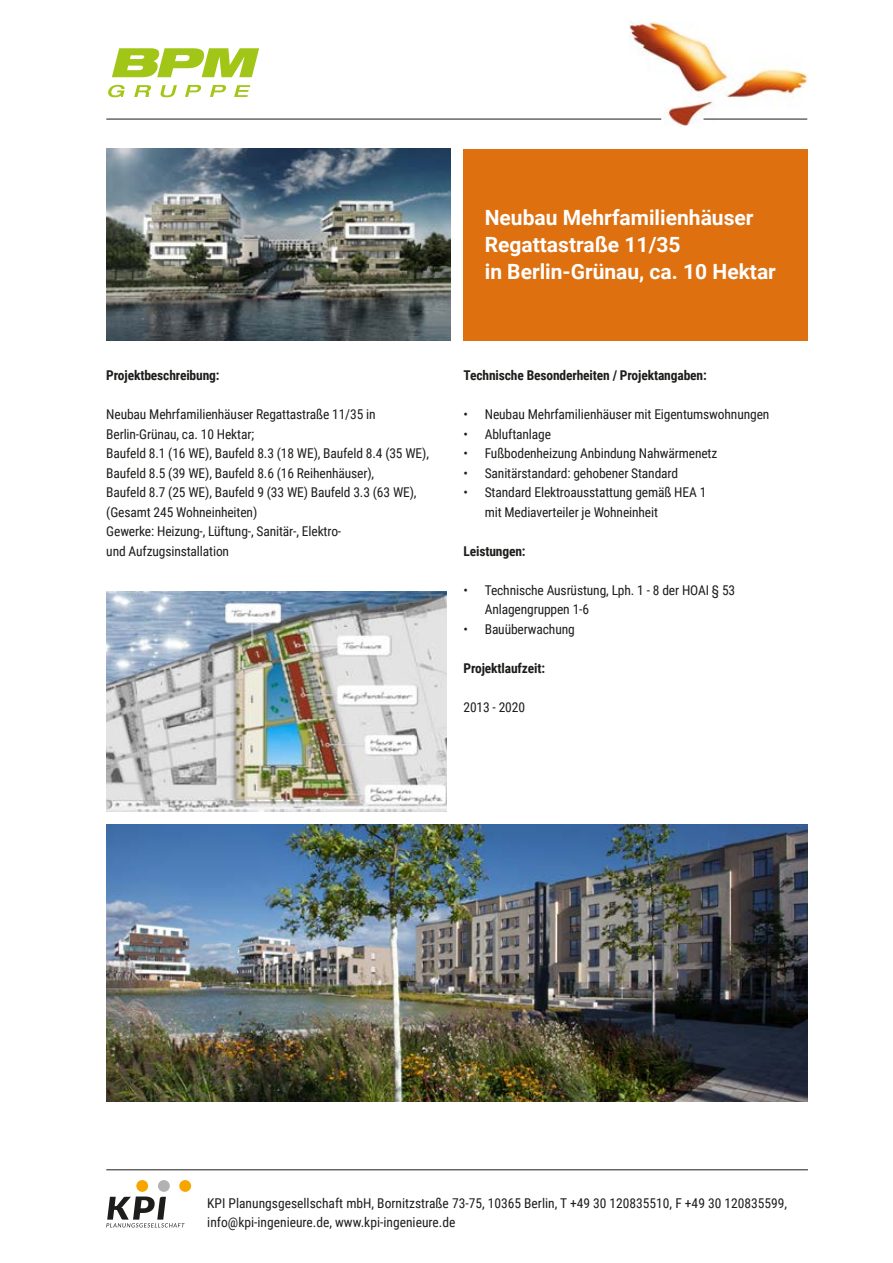
<style>
.page{position:relative;width:893px;height:1263px;background:#fff}
.page>*{position:absolute;margin:0;border:0;box-sizing:border-box;transform-origin:0 0}
.t1{font:700 21px/27px "Roboto";color:#fff}
.t2{font:13.5px/19.5px "Roboto Condensed";letter-spacing:-.01em;color:#1d1d1b}
.t3{font:700 13.5px "Roboto Condensed";letter-spacing:-.01em;color:#1d1d1b}
</style>
<div class="page">
<img style="left:629px;top:21px;width:179px;height:105px">
<svg style="left:112px;top:48px;width:147px;height:29px"></svg>
<svg style="left:108px;top:85px;width:17px;height:12px"></svg>
<svg style="left:160px;top:85px;width:17px;height:12px"></svg>
<svg style="left:134px;top:85px;width:17px;height:12px"></svg>
<svg style="left:210px;top:85px;width:16px;height:12px"></svg>
<svg style="left:234px;top:85px;width:16px;height:12px"></svg>
<svg style="left:185px;top:85px;width:16px;height:12px"></svg>
<hr style="left:106px;top:119px;width:555px;height:1px;background:#1d1d1b">
<hr style="left:703px;top:119px;width:104px;height:1px;background:#1d1d1b">
<div style="left:463px;top:149px;width:345px;height:191px;background:#de7010"></div>
<hr style="left:106px;top:1169px;width:702px;height:1px;background:#1d1d1b">
<svg style="left:106px;top:1196px;width:79px;height:31px"></svg>
<div style="left:136px;top:1180px;width:12px;height:12px;background:#f7a600;border-radius:50%"></div>
<div style="left:158px;top:1180px;width:12px;height:12px;background:#b2b2b2;border-radius:50%"></div>
<div style="left:179px;top:1180px;width:12px;height:12px;background:#f7a600;border-radius:50%"></div>
<img style="left:106px;top:149px;width:345px;height:191px">
<img style="left:106px;top:591px;width:340px;height:220px">
<img style="left:106px;top:825px;width:701px;height:276px">
<p class="t3" style="left:106px;top:366px;width:115px">Projektbeschreibung:</p>
<p class="t2" style="left:106px;top:404px;width:324px">Neubau Mehrfamilienhäuser Regattastraße 11/35 in Berlin-Grünau, ca. 10 Hektar;<br>Baufeld 8.1 (16 WE), Baufeld 8.3 (18 WE), Baufeld 8.4 (35 WE), Baufeld 8.5 (39 WE), Baufeld 8.6 (16 Reihenhäuser),<br>Baufeld 8.7 (25 WE), Baufeld 9 (33 WE) Baufeld 3.3 (63 WE), (Gesamt 245 Wohneinheiten)<br>Gewerke: Heizung-, Lüftung-, Sanitär-, Elektro-<br>und Aufzugsinstallation</p>
<h1 class="t1" style="left:485px;top:204px;width:293px">Neubau Mehrfamilienhäuser<br>Regattastraße 11/35<br>in Berlin-Grünau, ca. 10 Hektar</h1>
<p class="t3" style="left:463px;top:366px;width:245px">Technische Besonderheiten / Projektangaben:</p>
<p class="t2" style="left:463px;top:404px;width:307px">• Neubau Mehrfamilienhäuser mit Eigentumswohnungen</p>
<p class="t2" style="left:463px;top:423px;width:89px">• Abluftanlage</p>
<p class="t2" style="left:463px;top:443px;width:255px">• Fußbodenheizung Anbindung Nahwärmenetz</p>
<p class="t2" style="left:463px;top:462px;width:216px">• Sanitärstandard: gehobener Standard</p>
<p class="t2" style="left:485px;top:482px;width:223px;text-indent:-21px">• Standard Elektroausstattung gemäß HEA 1 mit Mediaverteiler je Wohneinheit</p>
<p class="t3" style="left:463px;top:541px;width:64px">Leistungen:</p>
<p class="t2" style="left:485px;top:579px;width:252px;text-indent:-21px">• Technische Ausrüstung, Lph. 1 - 8 der HOAI § 53<br>Anlagengruppen 1-6</p>
<p class="t2" style="left:463px;top:618px;width:113px">• Bauüberwachung</p>
<p class="t3" style="left:463px;top:658px;width:83px">Projektlaufzeit:</p>
<p class="t2" style="left:463px;top:696px;width:63px">2013 - 2020</p>
<p class="t2" style="left:207px;top:1192px;width:581px">KPI Planungsgesellschaft mbH, Bornitzstraße 73-75, 10365 Berlin, T +49 30 120835510, F +49 30 120835599, info@kpi-ingenieure.de, www.kpi-ingenieure.de</p>
</div>
